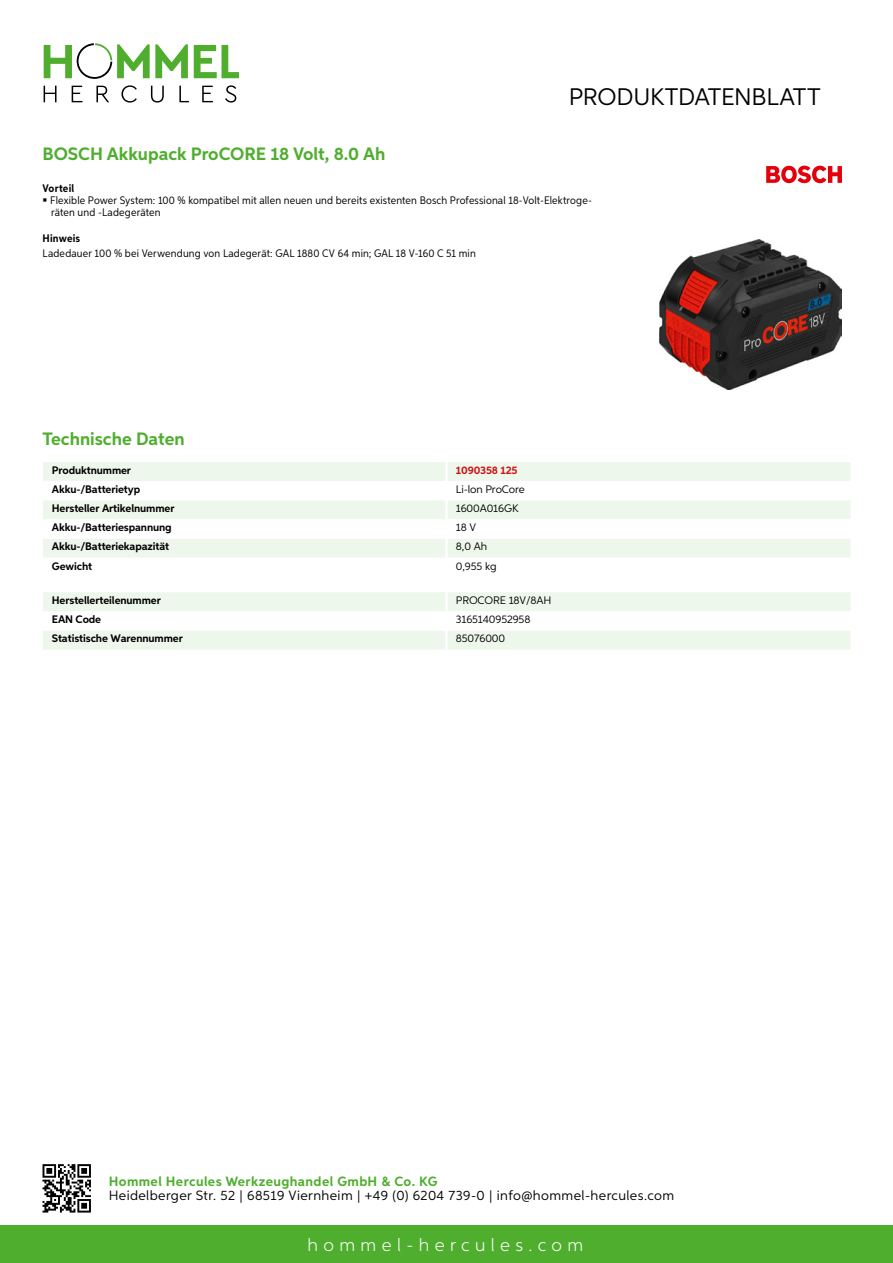
<style>
.page{position:relative;width:893px;height:1263px;background:#fff}
.page>*{position:absolute;margin:0;border:0;box-sizing:border-box;transform-origin:0 0}
.t1{font:24px "Aspira";letter-spacing:-.01em;color:#000}
.t2{font:700 18px "Aspira";color:#50ae2f}
.t3{font:300 18px "Aspira";letter-spacing:.3em;color:#fff}
.t4{font:13.5px "Aspira";letter-spacing:.03em;color:#000}
.t5{font:700 13.5px "Aspira";letter-spacing:.03em;color:#50ae2f}
.t6{font:10.95px/12px "Aspira Nar";letter-spacing:.015em;color:#000}
.t7{font:700 10.95px "Aspira";letter-spacing:-.01em;color:#000}
.t8{font:10.95px "Aspira";letter-spacing:-.01em;color:#000}
.t9{font:700 10.95px "Aspira Nar";letter-spacing:.015em;color:#000}
.t10{font:700 10.95px "Aspira";letter-spacing:-.01em;color:#cd1013}
</style>
<div class="page">
<div style="left:0;top:1226px;width:893px;height:37px;background:#50ae2f"></div>
<svg style="left:43px;top:1164px;width:48px;height:48px"></svg>
<svg style="left:194px;top:45px;width:45px;height:33px"></svg>
<svg style="left:44px;top:43px;width:144px;height:36px"></svg>
<svg style="left:44px;top:86px;width:13px;height:16px"></svg>
<svg style="left:72px;top:86px;width:10px;height:16px"></svg>
<svg style="left:96px;top:86px;width:13px;height:16px"></svg>
<svg style="left:121px;top:85px;width:16px;height:18px"></svg>
<svg style="left:151px;top:86px;width:13px;height:17px"></svg>
<svg style="left:179px;top:86px;width:10px;height:16px"></svg>
<svg style="left:202px;top:86px;width:11px;height:16px"></svg>
<svg style="left:225px;top:85px;width:11px;height:18px"></svg>
<div style="left:43px;top:462px;width:807px;height:19px;background:#eef7eb"></div>
<svg style="left:43px;top:501px;width:807px;height:57px;fill:#eef7eb"></svg>
<hr style="left:445px;top:462px;width:3px;height:19px;background:#fff">
<hr style="left:445px;top:500px;width:3px;height:19px;background:#fff">
<hr style="left:445px;top:519px;width:3px;height:20px;background:#fff">
<hr style="left:445px;top:539px;width:3px;height:19px;background:#fff">
<svg style="left:43px;top:592px;width:807px;height:58px"></svg>
<hr style="left:445px;top:630px;width:3px;height:20px;background:#fff">
<img style="left:660px;top:239px;width:182px;height:150px">
<svg style="left:766px;top:166px;width:76px;height:17px"></svg>
<h1 class="t1" style="left:569px;top:82px;width:253px">Produktdatenblatt</h1>
<h2 class="t2" style="left:43px;top:142px;width:344px">BOSCH Akkupack ProCORE 18 Volt, 8.0 Ah</h2>
<p class="t9" style="left:43px;top:181px;width:33px">Vorteil</p>
<p class="t6" style="left:50px;top:194px;width:543px">Flexible Power System: 100 % kompatibel mit allen neuen und bereits existenten Bosch Professional 18-Volt-Elektroge&shy;räten und -Ladegeräten</p>
<p class="t9" style="left:43px;top:231px;width:39px">Hinweis</p>
<p class="t6" style="left:43px;top:247px;width:435px">Ladedauer 100 % bei Verwendung von Ladegerät: GAL 1880 CV 64 min; GAL 18 V-160 C 51 min</p>
<h2 class="t2" style="left:43px;top:428px;width:144px">Technische Daten</h2>
<p class="t7" style="left:52px;top:463px;width:81px">Produktnummer</p>
<p class="t10" style="left:456px;top:463px;width:63px">1090358 125</p>
<p class="t7" style="left:52px;top:483px;width:90px">Akku-/Batterietyp</p>
<p class="t8" style="left:456px;top:483px;width:71px">Li-lon ProCore</p>
<p class="t7" style="left:52px;top:502px;width:124px">Hersteller Artikelnummer</p>
<p class="t8" style="left:456px;top:502px;width:63px">1600A016GK</p>
<p class="t7" style="left:52px;top:521px;width:121px">Akku-/Batteriespannung</p>
<p class="t8" style="left:456px;top:521px;width:22px">18 V</p>
<p class="t7" style="left:52px;top:540px;width:119px">Akku-/Batteriekapazität</p>
<p class="t8" style="left:456px;top:540px;width:33px">8,0 Ah</p>
<p class="t7" style="left:52px;top:559px;width:42px">Gewicht</p>
<p class="t8" style="left:456px;top:559px;width:42px">0,955 kg</p>
<p class="t7" style="left:52px;top:594px;width:111px">Herstellerteilenummer</p>
<p class="t8" style="left:456px;top:594px;width:37px">PROCORE</p>
<p class="t8" style="left:509px;top:594px;width:44px">18V/8AH</p>
<p class="t7" style="left:52px;top:613px;width:51px">EAN Code</p>
<p class="t8" style="left:456px;top:613px;width:76px">3165140952958</p>
<p class="t7" style="left:52px;top:632px;width:132px">Statistische Warennummer</p>
<p class="t8" style="left:456px;top:632px;width:51px">85076000</p>
<p class="t5" style="left:109px;top:1172px;width:330px">Hommel Hercules Werkzeughandel GmbH &amp; Co. KG</p>
<p class="t4" style="left:109px;top:1187px;width:567px">Heidelberger Str. 52 | 68519 Viernheim | +49 (0) 6204 739-0 | info@hommel-hercules.com</p>
<h2 class="t3" style="left:307px;top:1234px;width:277px">hommel-hercules.com</h2>
</div>
